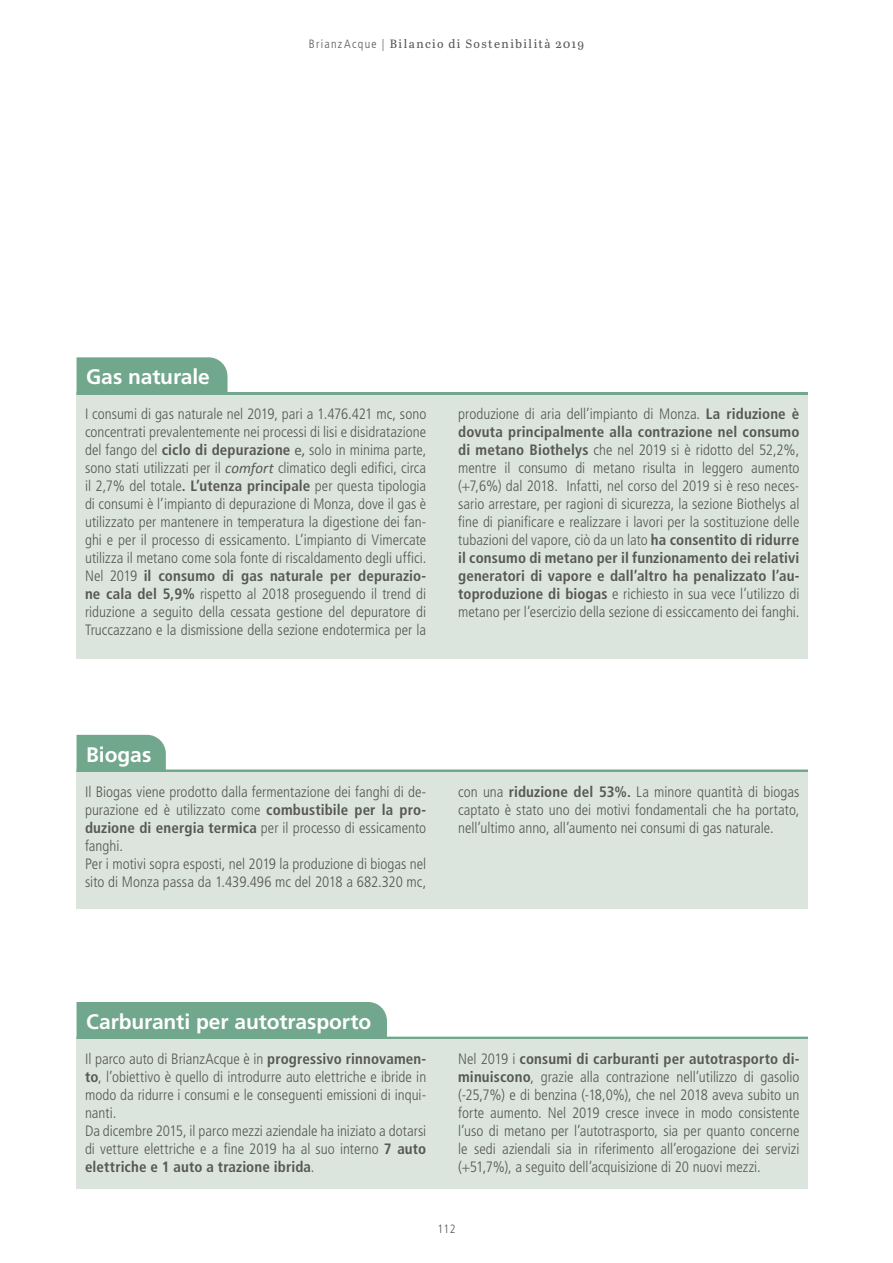
<style>
.page{position:relative;width:893px;height:1263px;background:#fff}
.page>*{position:absolute;margin:0;border:0;box-sizing:border-box;transform-origin:0 0}
.t1{font:700 21px "Frutiger LT Std";letter-spacing:-.005em;color:#fff}
.t2{font:300 condensed 15px/18px "Frutiger LT Std";color:#575756;text-align:justify}
.t3{font:12px "Abril Text";letter-spacing:.115em;color:#575756}
.t4{font:300 condensed 12px "Frutiger LT Std";color:#575756}
.s1{font-family:"Frutiger LT Std";font-weight:300;font-stretch:condensed}
.s2{font-weight:700}
.s3{font-family:"Calibri";font-weight:400;font-stretch:normal}
.s4{font-family:"Calibri";font-weight:400;font-style:italic;font-stretch:normal}
</style>
<div class="page">
<div style="left:77px;top:357px;width:150px;height:35px;background:#71a78c"></div>
<hr style="left:77px;top:392px;width:731px;height:3px;background:#71a78c">
<div style="left:77px;top:395px;width:731px;height:263px;background:#dbe5de"></div>
<div style="left:77px;top:735px;width:89px;height:34px;background:#71a78c"></div>
<hr style="left:77px;top:769px;width:731px;height:3px;background:#71a78c">
<div style="left:77px;top:772px;width:731px;height:137px;background:#dbe5de"></div>
<div style="left:77px;top:1002px;width:310px;height:35px;background:#71a78c"></div>
<hr style="left:77px;top:1037px;width:731px;height:3px;background:#71a78c">
<div style="left:77px;top:1040px;width:731px;height:149px;background:#dbe5de"></div>
<p class="t3" style="left:309px;top:35px;width:277px"><span class="s1">BrianzAcque |</span> Bilancio di Sostenibilità 2019</p>
<h1 class="t1" style="left:86px;top:365px;width:125px">Gas naturale</h1>
<p class="t2" style="left:85px;top:405px;width:343px">I consumi di gas naturale nel 2019, pari a 1.476.421 mc, sono concentrati prevalentemente nei processi di lisi e disidratazione del fango del <span class="s2">ciclo di depurazione</span> <span class="s3">e,</span> solo in minima parte, sono stati utilizzati per il <span class="s4">comfort</span> climatico degli edifici, circa il 2,7% del totale<span class="s2">. L’utenza principale</span> per questa tipologia di consumi è l’impianto di depurazione di Monza, dove il gas è utilizzato per mantenere in temperatura la digestione dei fan&shy;ghi e per il processo di essicamento. L’impianto di Vimercate utilizza il metano come sola fonte di riscaldamento degli uffici.<br>Nel 2019 <span class="s2">il consumo di gas naturale per depurazio&shy;ne cala del 5,9%</span> rispetto al 2018 proseguendo il trend di riduzione a seguito della cessata gestione del depuratore di Truccazzano e la dismissione della sezione endotermica per la</p>
<p class="t2" style="left:458px;top:405px;width:343px">produzione di aria dell’impianto di Monza. <span class="s2">La riduzione è dovuta principalmente alla contrazione nel consumo di metano Biothelys</span> che nel 2019 si è ridotto del 52,2%, mentre il consumo di metano risulta in leggero aumento (+7,6%) dal 2018. Infatti, nel corso del 2019 si è reso neces&shy;sario arrestare, per ragioni di sicurezza, la sezione Biothelys al fine di pianificare e realizzare i lavori per la sostituzione delle tubazioni del vapore, ciò da un lato <span class="s2">ha consentito di ridurre il consumo di metano per il funzionamento dei relativi generatori di vapore e dall’altro ha penalizzato l’au&shy;toproduzione di biogas</span> e richiesto in sua vece l’utilizzo di metano per l’esercizio della sezione di essiccamento dei fanghi.</p>
<h1 class="t1" style="left:86px;top:742px;width:67px">Biogas</h1>
<p class="t2" style="left:85px;top:782px;width:343px;text-align:left">Il Biogas viene prodotto dalla fermentazione dei fanghi di de&shy;purazione ed è utilizzato come <span class="s2">combustibile per la pro&shy;duzione di energia termica</span> per il processo di essicamento fanghi.<br>Per i motivi sopra esposti, nel 2019 la produzione di biogas nel sito di Monza passa da 1.439.496 mc del 2018 a 682.320 mc,</p>
<p class="t2" style="left:458px;top:782px;width:343px">con una <span class="s2">riduzione del 53%.</span> La minore quantità di biogas captato è stato uno dei motivi fondamentali che ha portato, nell’ultimo anno, all’aumento nei consumi di gas naturale.</p>
<h1 class="t1" style="left:86px;top:1009px;width:287px">Carburanti per autotrasporto</h1>
<p class="t2" style="left:85px;top:1050px;width:343px;text-align:left">Il parco auto di BrianzAcque è in <span class="s2">progressivo rinnovamen&shy;to</span>, l’obiettivo è quello di introdurre auto elettriche e ibride in modo da ridurre i consumi e le conseguenti emissioni di inqui&shy;nanti.<br>Da dicembre 2015, il parco mezzi aziendale ha iniziato a dotarsi di vetture elettriche e a fine 2019 ha al suo interno <span class="s2">7 auto elettriche e 1 auto a trazione ibrida</span>.</p>
<p class="t2" style="left:458px;top:1050px;width:343px">Nel 2019 i <span class="s2">consumi di carburanti per autotrasporto di&shy;minuiscono</span>, grazie alla contrazione nell’utilizzo di gasolio (-25,7%) e di benzina (-18,0%), che nel 2018 aveva subito un forte aumento. Nel 2019 cresce invece in modo consistente l’uso di metano per l’autotrasporto, sia per quanto concerne le sedi aziendali sia in riferimento all’erogazione dei servizi (+51,7%), a seguito dell’acquisizione di 20 nuovi mezzi.</p>
<p class="t4" style="left:437px;top:1221px;width:20px">112</p>
</div>
